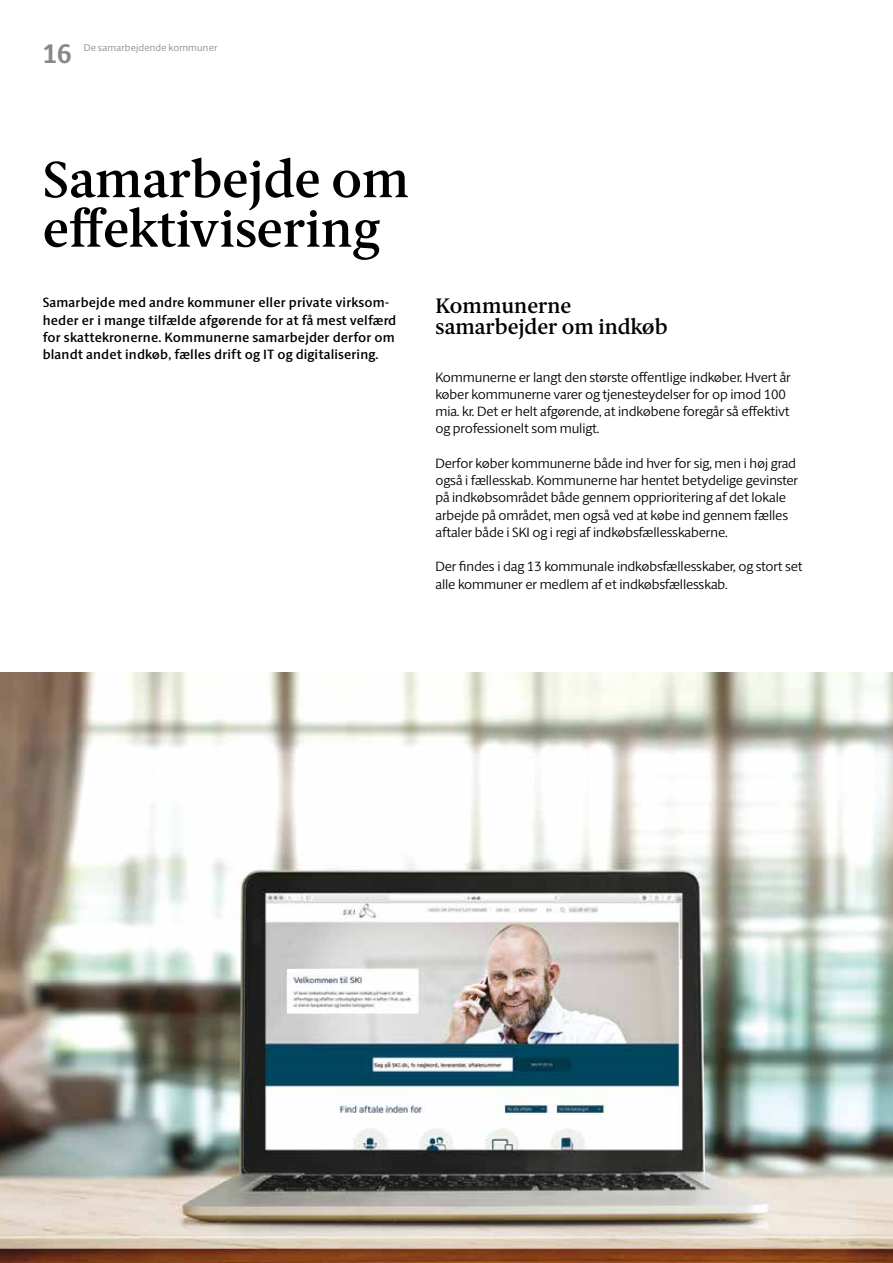
<style>
.page{position:relative;width:893px;height:1263px;background:#fff}
.page>*{position:absolute;margin:0;border:0;box-sizing:border-box;transform-origin:0 0}
.t1{font:600 51px/49.5px "ID Serif";color:#000}
.t2{font:700 27px "ID Sans";color:#87888a}
.t3{font:600 21px/21px "ID Serif";color:#000}
.t4{font:300 13.5px/17.2px "ID Sans";letter-spacing:-.01em;color:#000}
.t5{font:600 13.5px/17.2px "ID Sans";letter-spacing:.01em;color:#000}
.t6{font:300 9.75px "ID Sans";letter-spacing:.02em;color:#87888a}
</style>
<div class="page">
<img style="left:0;top:673px;width:893px;height:590px">
<h2 class="t2" style="left:43px;top:37px;width:31px">16</h2>
<p class="t6" style="left:84px;top:41px;width:135px">De samarbejdende kommuner</p>
<h1 class="t1" style="left:43px;top:155px;width:368px">Samarbejde om effektivisering</h1>
<p class="t5" style="left:43px;top:294px;width:355px">Samarbejde med andre kommuner eller private virksom&shy;heder er i mange tilfælde afgørende for at få mest velfærd for skattekronerne. Kommunerne samarbejder derfor om blandt andet indkøb, fælles drift og IT og digitalisering.</p>
<h3 class="t3" style="left:435px;top:295px;width:234px">Kommunerne samarbejder om indkøb</h3>
<p class="t4" style="left:435px;top:368px;width:357px">Kommunerne er langt den største offentlige indkøber. Hvert år køber kommunerne varer og tjenesteydelser for op imod 100 mia. kr. Det er helt afgørende, at indkøbene foregår så effektivt og professionelt som muligt.</p>
<p class="t4" style="left:435px;top:454px;width:364px">Derfor køber kommunerne både ind hver for sig, men i høj grad også i fællesskab. Kommunerne har hentet betydelige gevinster på indkøbsområdet både gennem opprioritering af det lokale arbejde på området, men også ved at købe ind gennem fælles aftaler både i SKI og i regi af indkøbsfællesskaberne.</p>
<p class="t4" style="left:435px;top:558px;width:369px">Der findes i dag 13 kommunale indkøbsfællesskaber, og stort set alle kommuner er medlem af et indkøbsfællesskab.</p>
</div>
